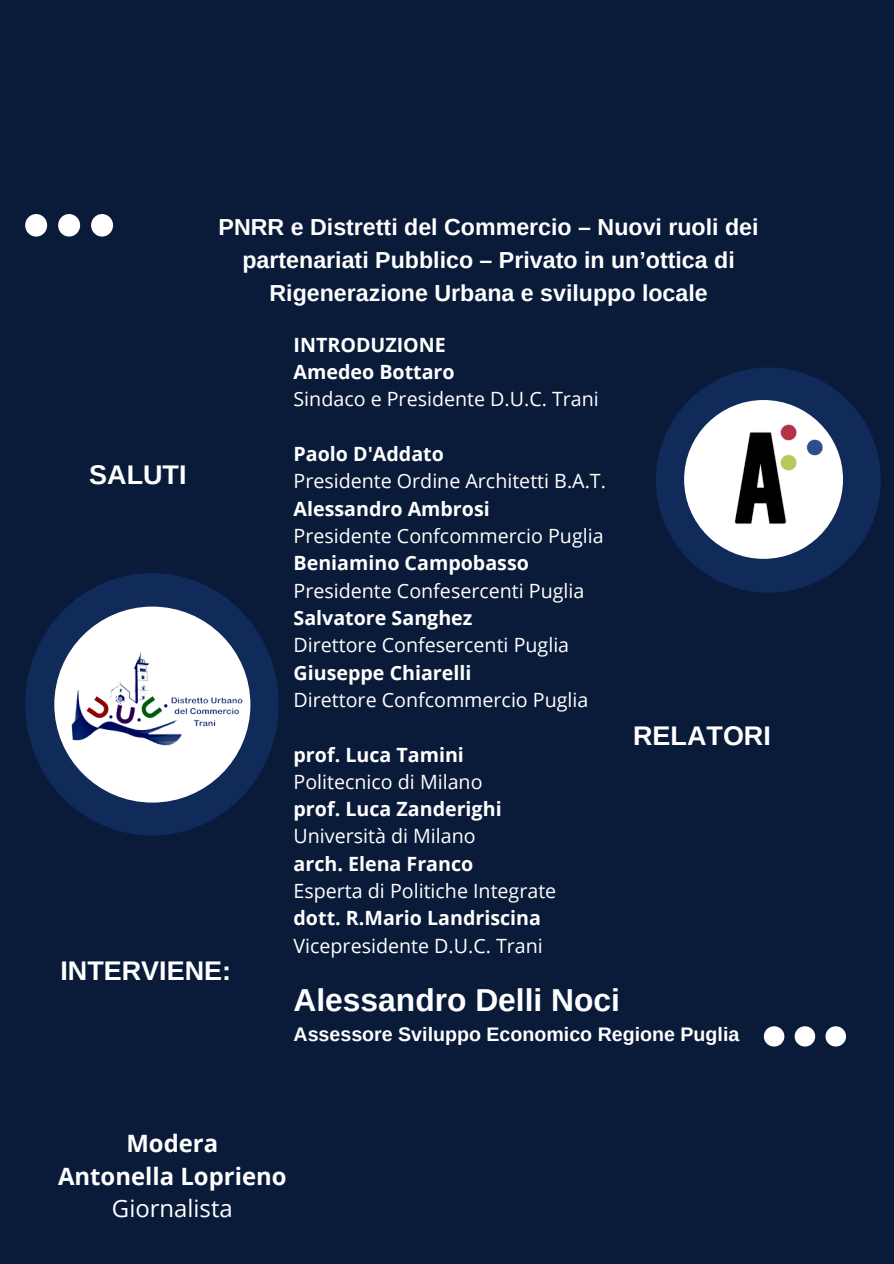
<style>
.page{position:relative;width:894px;height:1264px;background:#fff}
.page>*{position:absolute;margin:0;border:0;box-sizing:border-box;transform-origin:0 0}
.t1{font:700 31.8px "Arimo";color:#fff}
.t2{font:700 27px "Arimo";color:#fff}
.t3{font:700 23.85px "Open Sans";color:#fff}
.t4{font:23.85px "Open Sans";color:#fff}
.t5{font:700 23.25px/33px "Arimo";color:#fff;text-align:center}
.t6{font:19.65px "Open Sans";color:#fff}
.t7{font:700 19.65px "Open Sans";color:#fff}
.t8{font:700 19.65px "Arimo";color:#fff}
</style>
<div class="page">
<div style="left:0;top:0;width:893px;height:1263px;background:#091b39"></div>
<svg style="left:763px;top:1026px;width:82px;height:20px"></svg>
<svg style="left:25px;top:214px;width:88px;height:22px"></svg>
<svg style="left:656px;top:367px;width:224px;height:225px;fill:#102b59"></svg>
<div style="left:25px;top:573px;width:253px;height:262px;background:#102b59;border-radius:50%"></div>
<div style="left:54px;top:606px;width:196px;height:196px;background:#fff;border-radius:50%"></div>
<img style="left:60px;top:643px;width:190px;height:112px">
<div style="left:684px;top:400px;width:158px;height:159px;background:#fff;border-radius:50%"></div>
<img style="left:734px;top:416px;width:98px;height:119px">
<p class="t5" style="left:218px;top:211px;width:541px">PNRR e Distretti del Commercio – Nuovi ruoli dei partenariati Pubblico – Privato in un’ottica di<br>Rigenerazione Urbana e sviluppo locale</p>
<p class="t2" style="left:89px;top:459px;width:99px">SALUTI</p>
<p class="t2" style="left:60px;top:955px;width:172px">INTERVIENE:</p>
<p class="t7" style="left:293px;top:331px;width:154px">INTRODUZIONE</p>
<p class="t7" style="left:293px;top:358px;width:163px">Amedeo Bottaro</p>
<p class="t6" style="left:293px;top:385px;width:307px">Sindaco e Presidente D.U.C. Trani</p>
<p class="t7" style="left:293px;top:440px;width:152px">Paolo D'Addato</p>
<p class="t6" style="left:293px;top:467px;width:314px">Presidente Ordine Architetti B.A.T.</p>
<p class="t7" style="left:293px;top:494px;width:198px">Alessandro Ambrosi</p>
<p class="t6" style="left:293px;top:522px;width:311px">Presidente Confcommercio Puglia</p>
<p class="t7" style="left:293px;top:549px;width:237px">Beniamino Campobasso</p>
<p class="t6" style="left:293px;top:576px;width:292px">Presidente Confesercenti Puglia</p>
<p class="t7" style="left:293px;top:604px;width:180px">Salvatore Sanghez</p>
<p class="t6" style="left:293px;top:631px;width:277px">Direttore Confesercenti Puglia</p>
<p class="t7" style="left:293px;top:658px;width:179px">Giuseppe Chiarelli</p>
<p class="t6" style="left:293px;top:686px;width:296px">Direttore Confcommercio Puglia</p>
<p class="t7" style="left:293px;top:740px;width:172px">prof. Luca Tamini</p>
<p class="t6" style="left:293px;top:767px;width:190px">Politecnico di Milano</p>
<p class="t7" style="left:293px;top:795px;width:209px">prof. Luca Zanderighi</p>
<p class="t6" style="left:293px;top:822px;width:184px">Università di Milano</p>
<p class="t7" style="left:293px;top:849px;width:181px">arch. Elena Franco</p>
<p class="t6" style="left:293px;top:877px;width:264px">Esperta di Politiche Integrate</p>
<p class="t7" style="left:293px;top:904px;width:249px">dott. R.Mario Landriscina</p>
<p class="t6" style="left:293px;top:931px;width:251px">Vicepresidente D.U.C. Trani</p>
<p class="t1" style="left:293px;top:981px;width:328px">Alessandro Delli Noci</p>
<p class="t8" style="left:293px;top:1023px;width:447px">Assessore Sviluppo Economico Regione Puglia</p>
<p class="t2" style="left:633px;top:721px;width:139px">RELATORI</p>
<p class="t3" style="left:126px;top:1126px;width:93px">Modera</p>
<p class="t3" style="left:58px;top:1159px;width:230px">Antonella Loprieno</p>
<p class="t4" style="left:112px;top:1191px;width:122px">Giornalista</p>
</div>
